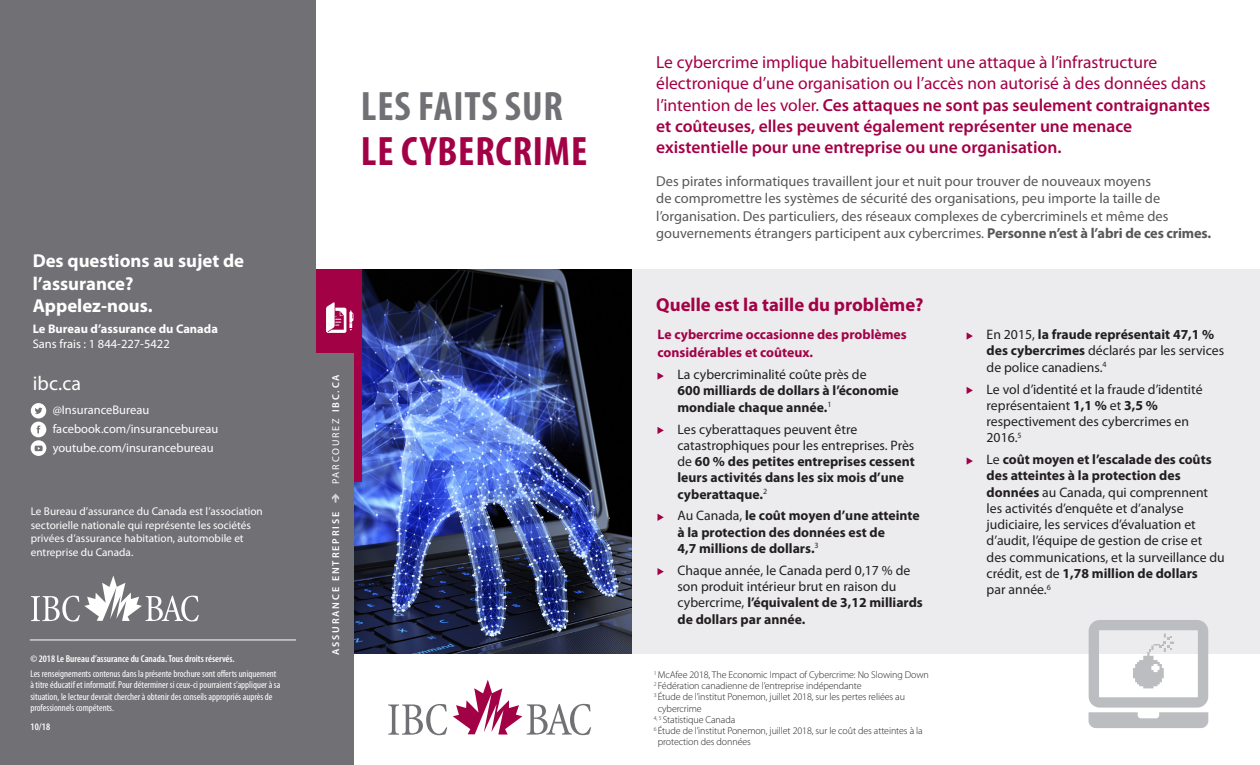
<style>
.page{position:relative;width:1260px;height:765px;background:#fff}
.page>*{position:absolute;margin:0;border:0;box-sizing:border-box;transform-origin:0 0}
.Body_copy{font:700 condensed 41.25px "Myriad Pro";letter-spacing:.02em;color:#a30146}
.Body_copy-2{font:700 condensed 41.25px "Myriad Pro";letter-spacing:.02em;color:#717074}
.web_info{font:20px "Myriad Pro";color:#fff}
.questions_header{font:700 18.75px/22.5px "Myriad Pro";color:#fff}
._04-Head-01{font:700 18.75px "Myriad Pro";color:#a30146}
.Italics_highlight{font:17.5px/21.2px "Myriad Pro";color:#a30146}
._04-Body-Main{font:14.38px/17.5px "Myriad Pro";color:#57585a}
._04-Body-Main-2{font:13.75px/16.2px "Myriad Pro";color:#231f20}
._04-Body-Main-3{font:700 13.75px/16.2px "Myriad Pro";color:#231f20}
._04-Body-Main-4{font:700 13.75px/17.5px "Myriad Pro";color:#a30146}
.phone_line_1{font:12.5px "Myriad Pro";color:#fff}
.region_subhead{font:700 12.5px "Myriad Pro";color:#fff}
.Body_copy-3{font:11.25px/13.5px "Myriad Pro";color:#fff}
._04-Body-Main-5{font:300 10px/11.2px "Myriad Pro";letter-spacing:-.01em;color:#231f20}
.Body_copy-4{font:condensed 10px/11.2px "Myriad Pro";color:#fff}
.Body_copy-5{font:600 condensed 10px "Myriad Pro";color:#fff}
.subhead{font:600 10px "Myriad Pro";letter-spacing:.19em;color:#fff}
.subhead-2{font:10px "Myriad Pro";letter-spacing:.19em;color:#fff}
.s1{font-weight:600}
.s2{font-weight:700}
.s3{font-weight:400}
</style>
<div class="page">
<div style="left:632px;top:269px;width:628px;height:385px;background:#ececee"></div>
<img style="left:354px;top:269px;width:278px;height:384px">
<div style="left:301px;top:269px;width:60px;height:212px;background:#a30146"></div>
<div style="left:303px;top:354px;width:51px;height:411px;background:#717074"></div>
<div style="left:0;top:0;width:315px;height:765px;background:#717074"></div>
<svg style="left:657px;top:372px;width:7px;height:8px"></svg>
<svg style="left:657px;top:427px;width:7px;height:7px"></svg>
<svg style="left:657px;top:514px;width:7px;height:7px"></svg>
<svg style="left:657px;top:568px;width:7px;height:7px"></svg>
<svg style="left:967px;top:332px;width:6px;height:8px"></svg>
<svg style="left:967px;top:387px;width:6px;height:7px"></svg>
<svg style="left:967px;top:457px;width:6px;height:8px"></svg>
<svg style="left:388px;top:704px;width:59px;height:31px"></svg>
<svg style="left:453px;top:680px;width:138px;height:55px"></svg>
<svg style="left:1089px;top:620px;width:119px;height:108px"></svg>
<svg style="left:332px;top:494px;width:7px;height:9px"></svg>
<svg style="left:326px;top:302px;width:27px;height:31px"></svg>
<svg style="left:31px;top:576px;width:168px;height:46px"></svg>
<hr style="left:30px;top:640px;width:266px;height:1px;background:#fff">
<div style="left:31px;top:403px;width:15px;height:15px;background:#fff;border-radius:50%"></div>
<svg style="left:35px;top:408px;width:7px;height:6px"></svg>
<div style="left:31px;top:422px;width:15px;height:15px;background:#fff;border-radius:50%"></div>
<svg style="left:37px;top:426px;width:3px;height:7px"></svg>
<svg style="left:31px;top:440px;width:15px;height:16px"></svg>
<svg style="left:35px;top:446px;width:8px;height:5px"></svg>
<p class="questions_header" style="left:33px;top:249px;width:213px">Des questions au sujet de l’assurance?</p>
<p class="questions_header" style="left:33px;top:294px;width:122px">Appelez-nous.</p>
<p class="region_subhead" style="left:33px;top:320px;width:187px">Le Bureau d’assurance du Canada</p>
<p class="phone_line_1" style="left:33px;top:336px;width:139px">Sans frais : 1 844-227-5422</p>
<p class="web_info" style="left:33px;top:371px;width:50px">ibc.ca</p>
<p class="phone_line_1" style="left:53px;top:402px;width:98px">@InsuranceBureau</p>
<p class="phone_line_1" style="left:53px;top:421px;width:167px">facebook.com/insurancebureau</p>
<p class="phone_line_1" style="left:53px;top:440px;width:163px">youtube.com/insurancebureau</p>
<p class="Body_copy-3" style="left:31px;top:505px;width:234px">Le Bureau d’assurance du Canada est l’association sectorielle nationale qui représente les sociétés privées d’assurance habitation, automobile et entreprise du Canada.</p>
<p class="Body_copy-5" style="left:30px;top:653px;width:206px">© 2018 Le Bureau d’assurance du Canada. Tous droits réservés.</p>
<p class="Body_copy-4" style="left:30px;top:668px;width:252px">Les renseignements contenus dans la présente brochure sont offerts uniquement à titre éducatif et informatif. Pour déterminer si ceux-ci pourraient s’appliquer à sa situation, le lecteur devrait chercher à obtenir des conseils appropriés auprès de professionnels compétents.</p>
<p class="Body_copy-5" style="left:30px;top:720px;width:21px">10/18</p>
<p class="Body_copy-2" style="left:361px;top:81px;width:203px">LES FAITS SUR</p>
<p class="Body_copy" style="left:361px;top:126px;width:228px">LE CYBERCRIME</p>
<p class="subhead-2" style="left:330px;top:484px;width:111px;rotate:-90deg">PARCOUREZ <span class="s1">IBC.CA</span></p>
<p class="subhead" style="left:329px;top:655px;width:145px;rotate:-90deg">ASSURANCE ENTREPRISE</p>
<p class="Italics_highlight" style="left:656px;top:51px;width:555px">Le cybercrime implique habituellement une attaque à l’infrastructure électronique d’une organisation ou l’accès non autorisé à des données dans l’intention de les voler. <span class="s1">Ces attaques ne sont pas seulement contraignantes et coûteuses, elles peuvent également représenter une menace existentielle pour une entreprise ou une organisation.</span></p>
<p class="_04-Body-Main" style="left:656px;top:172px;width:557px">Des pirates informatiques travaillent jour et nuit pour trouver de nouveaux moyens<br>de compromettre les systèmes de sécurité des organisations, peu importe la taille de l’organisation. Des particuliers, des réseaux complexes de cybercriminels et même des gouvernements étrangers participent aux cybercrimes. <span class="s2">Personne n’est à l’abri de ces crimes.</span></p>
<p class="_04-Head-01" style="left:656px;top:293px;width:269px">Quelle est la taille du problème?</p>
<p class="_04-Body-Main-4" style="left:658px;top:325px;width:251px">Le cybercrime occasionne des problèmes considérables et coûteux.</p>
<p class="_04-Body-Main-3" style="left:678px;top:366px;width:223px"><span class="s3">La cybercriminalité coûte près de<br></span>600 milliards de dollars à l’économie mondiale chaque année.<sup>1</sup></p>
<p class="_04-Body-Main-3" style="left:678px;top:420px;width:239px"><span class="s3">Les cyberattaques peuvent être catastrophiques pour les entreprises. Près de</span> 60 % des petites entreprises cessent leurs activités dans les six mois d’une cyberattaque.<sup>2</sup></p>
<p class="_04-Body-Main-3" style="left:678px;top:507px;width:244px"><span class="s3">Au Canada,</span> le coût moyen d’une atteinte à la protection des données est de<br>4,7 millions de dollars.<sup>3</sup></p>
<p class="_04-Body-Main-2" style="left:678px;top:562px;width:247px">Chaque année, le Canada perd 0,17 % de son produit intérieur brut en raison du cybercrime, <span class="s2">l’équivalent de 3,12 milliards de dollars par année.</span></p>
<p class="_04-Body-Main-5" style="left:654px;top:669px;width:277px"><sup>1</sup> McAfee 2018, The Economic Impact of Cybercrime: No Slowing Down</p>
<p class="_04-Body-Main-5" style="left:654px;top:680px;width:209px"><sup>2</sup> Fédération canadienne de l’entreprise indépendante</p>
<p class="_04-Body-Main-5" style="left:658px;top:691px;width:249px;text-indent:-4px"><sup>3</sup> Étude de l’institut Ponemon, juillet 2018, sur les pertes reliées au cybercrime</p>
<p class="_04-Body-Main-5" style="left:654px;top:714px;width:83px"><sup>4,</sup> <sup>5</sup> Statistique Canada</p>
<p class="_04-Body-Main-5" style="left:658px;top:725px;width:267px;text-indent:-4px"><sup>6</sup> Étude de l’institut Ponemon, juillet 2018, sur le coût des atteintes à la protection des données</p>
<p class="_04-Body-Main-2" style="left:987px;top:326px;width:239px">En 2015, <span class="s2">la fraude représentait 47,1 % des cybercrimes</span> déclarés par les services de police canadiens.<sup>4</sup></p>
<p class="_04-Body-Main-2" style="left:987px;top:381px;width:217px">Le vol d’identité et la fraude d’identité représentaient <span class="s2">1,1 %</span> et <span class="s2">3,5 % </span>respectivement des cybercrimes en<br>2016.<sup>5</sup></p>
<p class="_04-Body-Main-2" style="left:987px;top:451px;width:240px">Le <span class="s2">coût moyen et l’escalade des coûts des atteintes à la protection des données</span> au Canada, qui comprennent les activités d’enquête et d’analyse judiciaire, les services d’évaluation et d’audit, l’équipe de gestion de crise et des communications, et la surveillance du crédit, est de <span class="s2">1,78 million de dollars<br></span>par année.<sup>6</sup></p>
</div>
